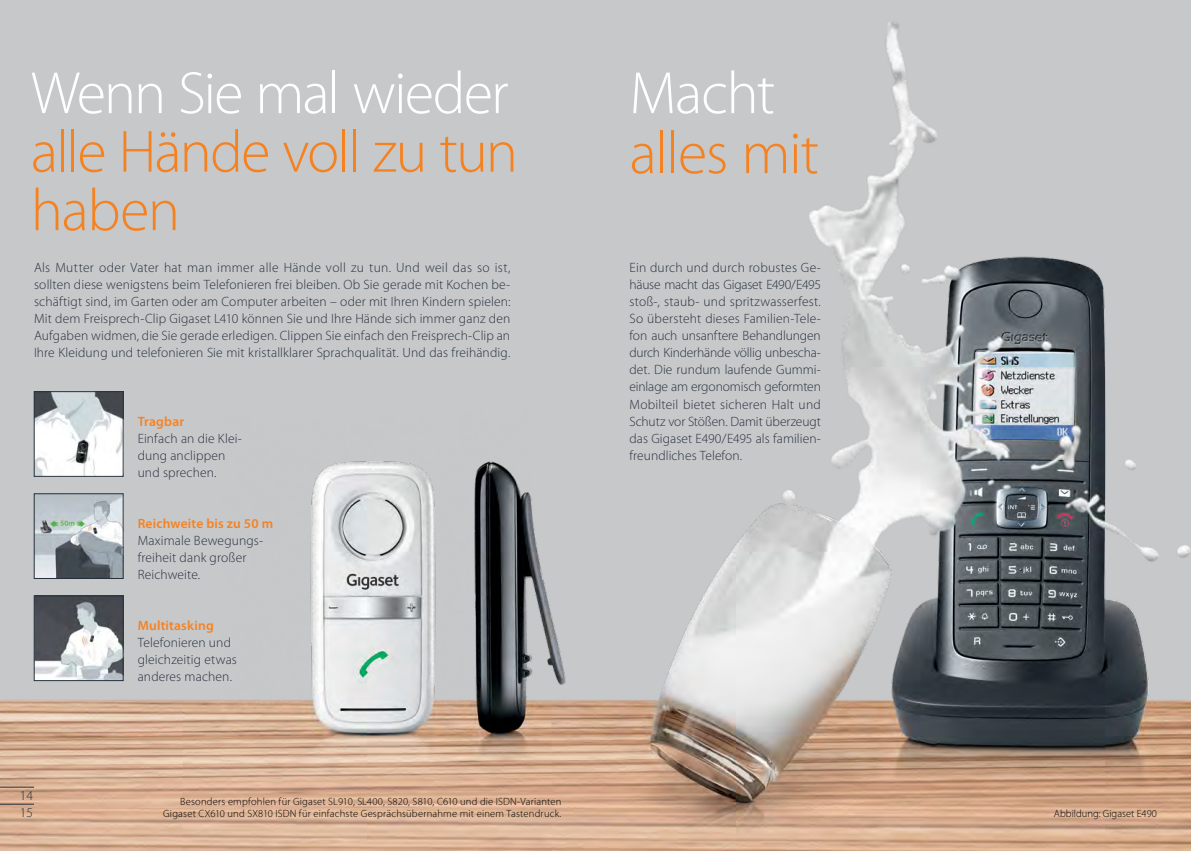
<style>
.page{position:relative;width:1191px;height:851px;background:#fff}
.page>*{position:absolute;margin:0;border:0;box-sizing:border-box;transform-origin:0 0}
.t1{font:300 60px/58.5px "Myriad Pro";letter-spacing:-.025em;color:#f58220}
.t2{font:300 60px "Myriad Pro";letter-spacing:-.03em;color:#fff}
.t3{font:300 13.5px/17px "Myriad Pro";letter-spacing:.01em;color:#26313d}
.t4{font:600 13.5px "Myriad Pro";letter-spacing:.015em;color:#f58220}
.t5{font:300 10.5px/12px "Myriad Pro";letter-spacing:.015em;color:#000;text-align:right}
</style>
<div class="page">
<img style="left:0;top:0;width:1191px;height:850px">
<hr style="left:0;top:786px;width:34px;height:1px;background:#26313d">
<hr style="left:0;top:803px;width:34px;height:1px;background:#26313d">
<img style="left:36px;top:597px;width:85px;height:81px">
<div style="left:34px;top:595px;width:89px;height:85px;border:1px solid #26313d"></div>
<img style="left:36px;top:495px;width:85px;height:81px">
<div style="left:34px;top:493px;width:89px;height:85px;border:1px solid #26313d"></div>
<img style="left:36px;top:393px;width:85px;height:81px">
<div style="left:34px;top:391px;width:89px;height:85px;border:1px solid #26313d"></div>
<h1 class="t2" style="left:31px;top:57px;width:479px">Wenn Sie mal wieder</h1>
<h1 class="t1" style="left:31px;top:122px;width:489px">alle Hände voll zu tun haben</h1>
<h1 class="t2" style="left:629px;top:57px;width:147px">Macht</h1>
<h1 class="t1" style="left:629px;top:123px;width:191px">alles mit</h1>
<p class="t3" style="left:34px;top:259px;width:478px;text-align:justify">Als Mutter oder Vater hat man immer alle Hände voll zu tun. Und weil das so ist, sollten diese wenigstens beim Telefonieren frei bleiben. Ob Sie gerade mit Kochen be&shy;schäftigt sind, im Garten oder am Computer arbeiten – oder mit Ihren Kindern spielen:<br>Mit dem Freisprech-Clip Gigaset L410 können Sie und Ihre Hände sich immer ganz den Aufgaben widmen, die Sie gerade erledigen. Clippen Sie einfach den Freisprech-Clip an Ihre Kleidung und telefonieren Sie mit kristallklarer Sprachqualität. Und das freihändig.</p>
<p class="t3" style="left:629px;top:259px;width:193px;text-align:justify">Ein durch und durch robustes Ge&shy;häuse macht das Gigaset E490/E495 stoß-, staub- und spritzwasserfest.<br>So übersteht dieses Familien-Tele&shy;fon auch unsanftere Behandlungen durch Kinderhände völlig unbescha&shy;det. Die rundum laufende Gummi&shy;einlage am ergonomisch geformten Mobilteil bietet sicheren Halt und Schutz vor Stößen. Damit überzeugt das Gigaset E490/E495 als familien&shy;freundliches Telefon.</p>
<p class="t4" style="left:138px;top:412px;width:48px">Tragbar</p>
<p class="t3" style="left:138px;top:429px;width:106px">Einfach an die Klei&shy;dung anclippen und sprechen.</p>
<p class="t4" style="left:138px;top:514px;width:137px">Reichweite bis zu 50 m</p>
<p class="t3" style="left:138px;top:531px;width:127px">Maximale Bewegungs&shy;freiheit dank großer<br>Reichweite.</p>
<p class="t3" style="left:20px;top:786px;width:15px">14<br>15</p>
<p class="t4" style="left:138px;top:616px;width:78px">Multitasking</p>
<p class="t3" style="left:138px;top:633px;width:101px">Telefonieren und gleichzeitig etwas anderes machen.</p>
<p class="t5" style="left:163px;top:794px;width:400px">Besonders empfohlen für Gigaset SL910, SL400, S820, S810, C610 und die ISDN-Varianten<br>Gigaset CX610 und SX810 ISDN für einfachste Gesprächsübernahme mit einem Tastendruck.</p>
<p class="t5" style="left:1054px;top:807px;width:104px">Abbildung: Gigaset E490</p>
</div>
